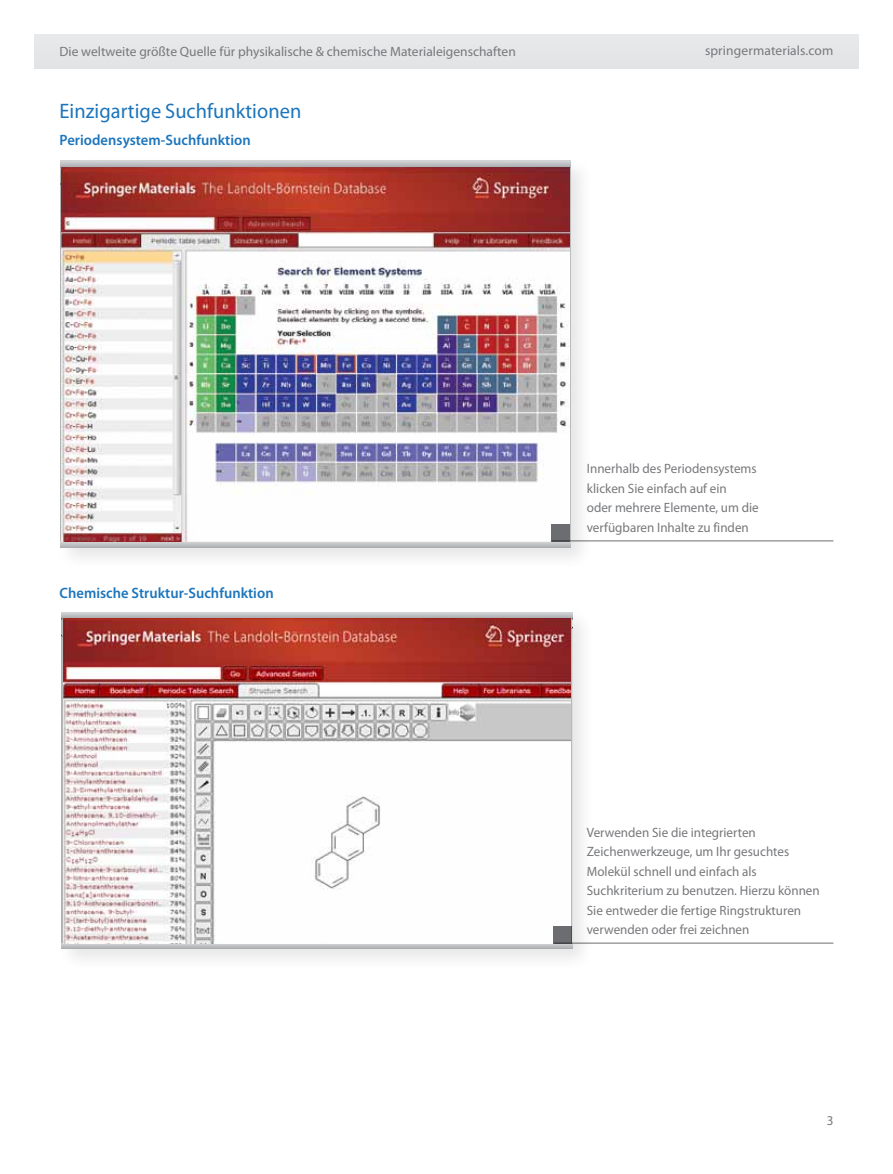
<style>
.page{position:relative;width:893px;height:1174px;background:#fff}
.page>*{position:absolute;margin:0;border:0;box-sizing:border-box;transform-origin:0 0}
.t1{font:21px "Myriad Pro";letter-spacing:.005em;color:#1c75bc}
.t2{font:600 15px "Myriad Pro";letter-spacing:.005em;color:#1c75bc}
.t3{font:13.5px/19.5px "Myriad Pro";color:#77787b}
</style>
<div class="page">
<div style="left:57px;top:607px;width:538px;height:364px;background:#000;opacity:.1"></div>
<div style="left:62px;top:943px;width:510px;height:5px;background:#c3c5c7"></div>
<div style="left:62px;top:612px;width:510px;height:6px;background:#c2c3c5"></div>
<div style="left:55px;top:155px;width:539px;height:416px;background:#000;opacity:.1"></div>
<svg style="left:61px;top:541px;width:510px;height:7px;background:#c0bec0"></svg>
<div style="left:61px;top:161px;width:510px;height:6px;background:#bfc0c3"></div>
<div style="left:34px;top:34px;width:825px;height:34px;background:#e5e6e7"></div>
<img style="left:62px;top:167px;width:508px;height:374px">
<hr style="left:552px;top:540px;width:281px;height:1px;background:#6d6e71">
<div style="left:552px;top:524px;width:18px;height:17px;background:#6d6e71"></div>
<img style="left:64px;top:618px;width:507px;height:325px">
<hr style="left:554px;top:942px;width:279px;height:1px;background:#6d6e71">
<div style="left:554px;top:926px;width:18px;height:17px;background:#6d6e71"></div>
<p class="t3" style="left:60px;top:41px;width:458px">Die weltweite größte Quelle für physikalische &amp; chemische Materialeigenschaften</p>
<p class="t3" style="left:705px;top:41px;width:130px">springermaterials.com</p>
<h1 class="t1" style="left:60px;top:98px;width:243px">Einzigartige Suchfunktionen</h1>
<p class="t2" style="left:60px;top:130px;width:193px">Periodensystem-Suchfunktion</p>
<p class="t2" style="left:60px;top:583px;width:216px">Chemische Struktur-Suchfunktion</p>
<p class="t3" style="left:587px;top:459px;width:174px">Innerhalb des Periodensystems klicken Sie einfach auf ein<br>oder mehrere Elemente, um die verfügbaren Inhalte zu finden</p>
<p class="t3" style="left:587px;top:822px;width:234px">Verwenden Sie die integrierten Zeichenwerkzeuge, um Ihr gesuchtes Molekül schnell und einfach als Suchkriterium zu benutzen. Hierzu können Sie entweder die fertige Ringstrukturen verwenden oder frei zeichnen</p>
<p class="t3" style="left:827px;top:1110px;width:8px">3</p>
</div>
